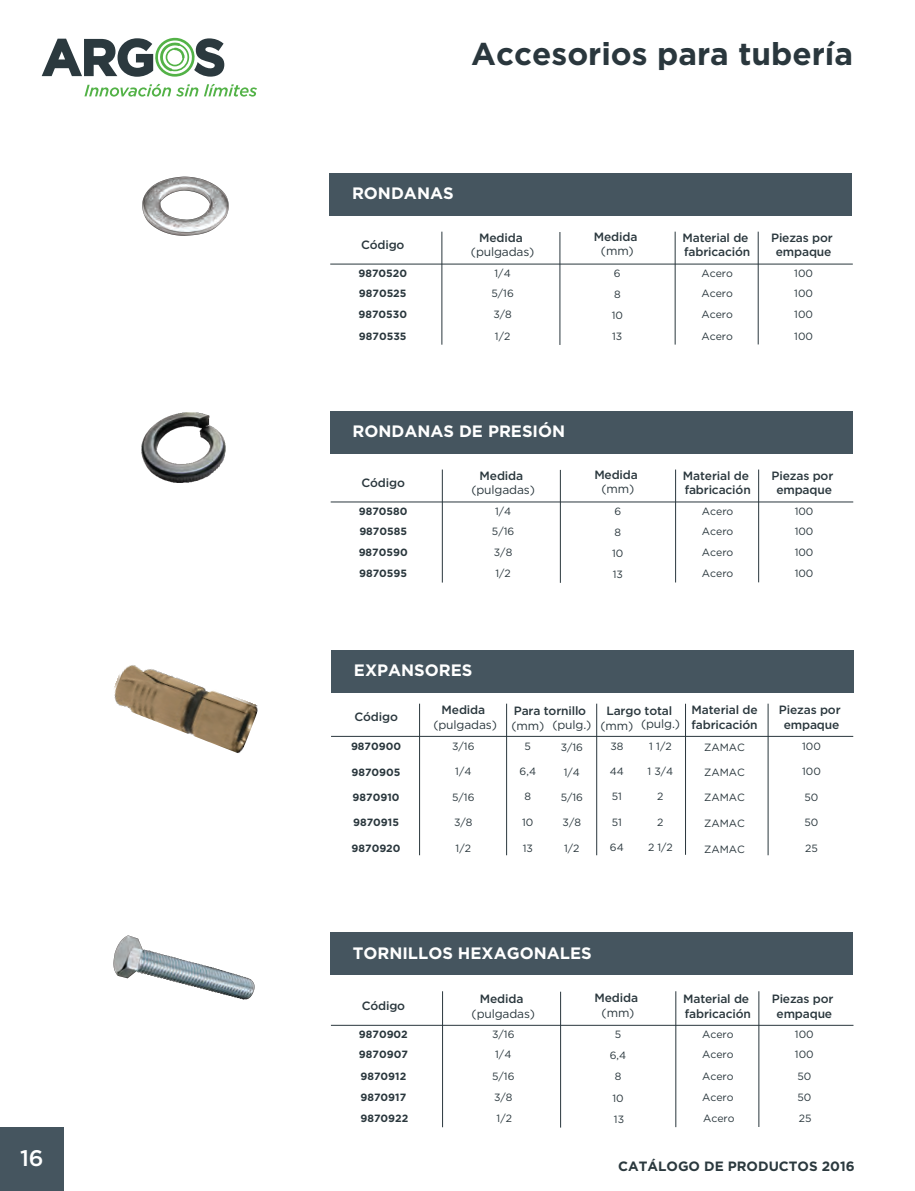
<style>
.page{position:relative;width:915px;height:1191px;background:#fff}
.page>*{position:absolute;margin:0;border:0;box-sizing:border-box;transform-origin:0 0}
.t1{font:700 31.5px "Gotham";color:#2a373d}
.t2{font:500 22.5px "Gotham";color:#fff}
.t3{font:700 16.5px "Gotham";color:#fff}
.t4{font:700 13.5px "Gotham";color:#2b393e}
.t5{font:500 12px/14.4px "Gotham";letter-spacing:-.01em;color:#2a373d;text-align:center}
.t6{font:12px "Gotham";letter-spacing:-.01em;color:#2a373d}
.t7{font:10.5px/21px "Gotham";color:#2a373d;text-align:justify}
.t8{font:700 10.5px/21px "Gotham";color:#2a373d;text-align:justify}
</style>
<div class="page">
<div style="left:331px;top:650px;width:522px;height:42px;background:#45555f"></div>
<svg style="left:42px;top:38px;width:182px;height:39px"></svg>
<svg style="left:84px;top:84px;width:114px;height:13px"></svg>
<svg style="left:204px;top:84px;width:53px;height:13px"></svg>
<div style="left:0;top:1127px;width:64px;height:64px;background:#45555f"></div>
<hr style="left:331px;top:736px;width:522px;height:1px;background:#2a373d">
<hr style="left:419px;top:703px;width:1px;height:152px;background:#2a373d">
<hr style="left:506px;top:703px;width:1px;height:152px;background:#2a373d">
<hr style="left:596px;top:703px;width:1px;height:152px;background:#2a373d">
<hr style="left:767px;top:703px;width:1px;height:152px;background:#2a373d">
<hr style="left:685px;top:703px;width:1px;height:151px;background:#2a373d">
<div style="left:330px;top:411px;width:522px;height:43px;background:#45555f"></div>
<hr style="left:442px;top:469px;width:1px;height:113px;background:#2a373d">
<hr style="left:675px;top:469px;width:1px;height:113px;background:#2a373d">
<hr style="left:560px;top:470px;width:1px;height:113px;background:#2a373d">
<hr style="left:758px;top:469px;width:1px;height:113px;background:#2a373d">
<hr style="left:330px;top:502px;width:522px;height:1px;background:#2a373d">
<img style="left:141px;top:412px;width:85px;height:70px">
<div style="left:330px;top:174px;width:521px;height:42px;background:#45555f"></div>
<hr style="left:441px;top:232px;width:1px;height:113px;background:#2a373d">
<hr style="left:674px;top:232px;width:1px;height:112px;background:#2a373d">
<hr style="left:559px;top:232px;width:1px;height:113px;background:#2a373d">
<hr style="left:757px;top:232px;width:1px;height:112px;background:#2a373d">
<hr style="left:330px;top:264px;width:522px;height:1px;background:#2a373d">
<img style="left:142px;top:176px;width:87px;height:60px">
<img style="left:114px;top:665px;width:144px;height:88px">
<div style="left:331px;top:932px;width:521px;height:43px;background:#45555f"></div>
<hr style="left:442px;top:991px;width:1px;height:136px;background:#2a373d">
<hr style="left:675px;top:991px;width:1px;height:136px;background:#2a373d">
<hr style="left:560px;top:991px;width:1px;height:136px;background:#2a373d">
<hr style="left:758px;top:991px;width:1px;height:136px;background:#2a373d">
<hr style="left:331px;top:1025px;width:522px;height:1px;background:#2a373d">
<img style="left:113px;top:935px;width:142px;height:65px">
<h2 class="t2" style="left:20px;top:1143px;width:25px">16</h2>
<h1 class="t1" style="left:471px;top:33px;width:383px">Accesorios para tubería</h1>
<h3 class="t3" style="left:352px;top:183px;width:103px">RONDANAS</h3>
<p class="t5" style="left:593px;top:229px;width:45px">Medida</p>
<p class="t6" style="left:600px;top:243px;width:34px">(mm)</p>
<p class="t7" style="left:611px;top:262px;width:13px;text-align:left">6<br>8<br>10<br>13</p>
<p class="t5" style="left:361px;top:237px;width:45px">Código</p>
<p class="t5" style="left:682px;top:230px;width:69px;text-align:left">Material de fabricación</p>
<p class="t5" style="left:770px;top:230px;width:63px">Piezas por empaque</p>
<p class="t5" style="left:479px;top:230px;width:45px">Medida</p>
<p class="t6" style="left:471px;top:244px;width:65px">(pulgadas)</p>
<p class="t8" style="left:358px;top:262px;width:50px">9870520<br>9870525<br>9870530<br>9870535</p>
<p class="t7" style="left:491px;top:262px;width:24px;text-align:center">1/4<br>5/16<br>3/8<br>1/2</p>
<p class="t7" style="left:701px;top:262px;width:33px">Acero Acero Acero Acero</p>
<p class="t7" style="left:794px;top:262px;width:20px">100<br>100<br>100<br>100</p>
<h3 class="t3" style="left:352px;top:420px;width:214px">RONDANAS DE PRESIÓN</h3>
<p class="t5" style="left:594px;top:467px;width:45px">Medida</p>
<p class="t6" style="left:601px;top:481px;width:34px">(mm)</p>
<p class="t7" style="left:612px;top:500px;width:13px;text-align:left">6<br>8<br>10<br>13</p>
<p class="t5" style="left:361px;top:475px;width:45px">Código</p>
<p class="t5" style="left:682px;top:468px;width:69px;text-align:left">Material de fabricación</p>
<p class="t5" style="left:771px;top:468px;width:63px">Piezas por empaque</p>
<p class="t5" style="left:479px;top:468px;width:45px">Medida</p>
<p class="t6" style="left:471px;top:482px;width:65px">(pulgadas)</p>
<p class="t8" style="left:358px;top:500px;width:50px">9870580<br>9870585<br>9870590<br>9870595</p>
<p class="t7" style="left:491px;top:500px;width:24px;text-align:center">1/4<br>5/16<br>3/8<br>1/2</p>
<p class="t7" style="left:701px;top:500px;width:33px">Acero Acero Acero Acero</p>
<p class="t7" style="left:794px;top:500px;width:20px">100<br>100<br>100<br>100</p>
<h3 class="t3" style="left:354px;top:659px;width:120px">EXPANSORES</h3>
<p class="t5" style="left:441px;top:702px;width:45px">Medida</p>
<p class="t6" style="left:433px;top:716px;width:65px">(pulgadas)</p>
<p class="t5" style="left:691px;top:702px;width:68px;text-align:left">Material de fabricación</p>
<p class="t7" style="left:704px;top:737px;width:42px">ZAMAC</p>
<p class="t7" style="left:704px;top:761px;width:42px">ZAMAC</p>
<p class="t5" style="left:354px;top:710px;width:45px">Código</p>
<p class="t5" style="left:778px;top:702px;width:63px">Piezas por empaque</p>
<p class="t7" style="left:801px;top:736px;width:20px">100</p>
<p class="t7" style="left:801px;top:761px;width:20px">100</p>
<p class="t5" style="left:606px;top:703px;width:67px">Largo total</p>
<p class="t6" style="left:600px;top:716px;width:81px">(mm) (pulg.)</p>
<p class="t5" style="left:513px;top:703px;width:74px">Para tornillo</p>
<p class="t6" style="left:511px;top:716px;width:81px">(mm) (pulg.)</p>
<p class="t7" style="left:649px;top:735px;width:24px">1 1/2</p>
<p class="t7" style="left:647px;top:760px;width:27px">1 3/4</p>
<p class="t7" style="left:657px;top:785px;width:8px">2</p>
<p class="t7" style="left:657px;top:811px;width:8px">2</p>
<p class="t7" style="left:452px;top:736px;width:24px">3/16</p>
<p class="t7" style="left:455px;top:761px;width:18px">1/4</p>
<p class="t7" style="left:560px;top:736px;width:24px">3/16</p>
<p class="t7" style="left:563px;top:761px;width:18px">1/4</p>
<p class="t7" style="left:560px;top:786px;width:24px">5/16</p>
<p class="t7" style="left:562px;top:812px;width:20px">3/8</p>
<p class="t7" style="left:564px;top:837px;width:17px">1/2</p>
<p class="t7" style="left:610px;top:735px;width:15px">38</p>
<p class="t7" style="left:609px;top:760px;width:16px">44</p>
<p class="t7" style="left:611px;top:785px;width:12px">51</p>
<p class="t7" style="left:611px;top:811px;width:12px">51</p>
<p class="t7" style="left:609px;top:837px;width:15px">64</p>
<p class="t7" style="left:524px;top:735px;width:8px">5</p>
<p class="t7" style="left:519px;top:760px;width:18px">6,4</p>
<p class="t7" style="left:524px;top:786px;width:8px">8</p>
<p class="t7" style="left:522px;top:811px;width:13px">10</p>
<p class="t7" style="left:522px;top:837px;width:12px">13</p>
<p class="t8" style="left:351px;top:736px;width:52px">9870900</p>
<p class="t8" style="left:351px;top:761px;width:50px">9870905</p>
<p class="t8" style="left:352px;top:786px;width:48px">9870910</p>
<p class="t7" style="left:452px;top:786px;width:24px">5/16</p>
<p class="t7" style="left:704px;top:787px;width:42px">ZAMAC</p>
<p class="t7" style="left:804px;top:786px;width:15px">50</p>
<p class="t8" style="left:353px;top:812px;width:47px">9870915</p>
<p class="t7" style="left:454px;top:811px;width:20px">3/8</p>
<p class="t7" style="left:704px;top:812px;width:42px">ZAMAC</p>
<p class="t7" style="left:804px;top:811px;width:15px">50</p>
<p class="t7" style="left:455px;top:837px;width:17px">1/2</p>
<p class="t8" style="left:351px;top:838px;width:50px">9870920</p>
<p class="t7" style="left:647px;top:837px;width:26px">2 1/2</p>
<p class="t7" style="left:704px;top:838px;width:42px">ZAMAC</p>
<p class="t7" style="left:804px;top:837px;width:14px">25</p>
<h3 class="t3" style="left:352px;top:941px;width:240px">TORNILLOS HEXAGONALES</h3>
<p class="t5" style="left:594px;top:990px;width:45px">Medida</p>
<p class="t6" style="left:601px;top:1004px;width:34px">(mm)</p>
<p class="t7" style="left:609px;top:1023px;width:18px;text-align:center">5<br>6,4<br>8<br>10</p>
<p class="t5" style="left:361px;top:998px;width:45px">Código</p>
<p class="t5" style="left:683px;top:991px;width:69px;text-align:left">Material de fabricación</p>
<p class="t5" style="left:771px;top:991px;width:63px">Piezas por empaque</p>
<p class="t5" style="left:479px;top:991px;width:45px">Medida</p>
<p class="t6" style="left:471px;top:1005px;width:65px">(pulgadas)</p>
<p class="t8" style="left:359px;top:1023px;width:50px;text-align:left">9870902<br>9870907<br>9870912<br>9870917</p>
<p class="t7" style="left:492px;top:1023px;width:24px;text-align:left">3/16<br>1/4<br>5/16<br>3/8</p>
<p class="t7" style="left:701px;top:1023px;width:33px">Acero Acero Acero Acero</p>
<p class="t7" style="left:794px;top:1023px;width:20px;text-align:left">100<br>100<br>50<br>50</p>
<p class="t8" style="left:360px;top:1107px;width:49px">9870922</p>
<p class="t7" style="left:496px;top:1107px;width:17px">1/2</p>
<p class="t7" style="left:613px;top:1108px;width:12px">13</p>
<p class="t7" style="left:702px;top:1107px;width:33px">Acero</p>
<p class="t7" style="left:798px;top:1107px;width:14px">25</p>
<p class="t4" style="left:618px;top:1157px;width:238px">CATÁLOGO DE PRODUCTOS 2016</p>
</div>
